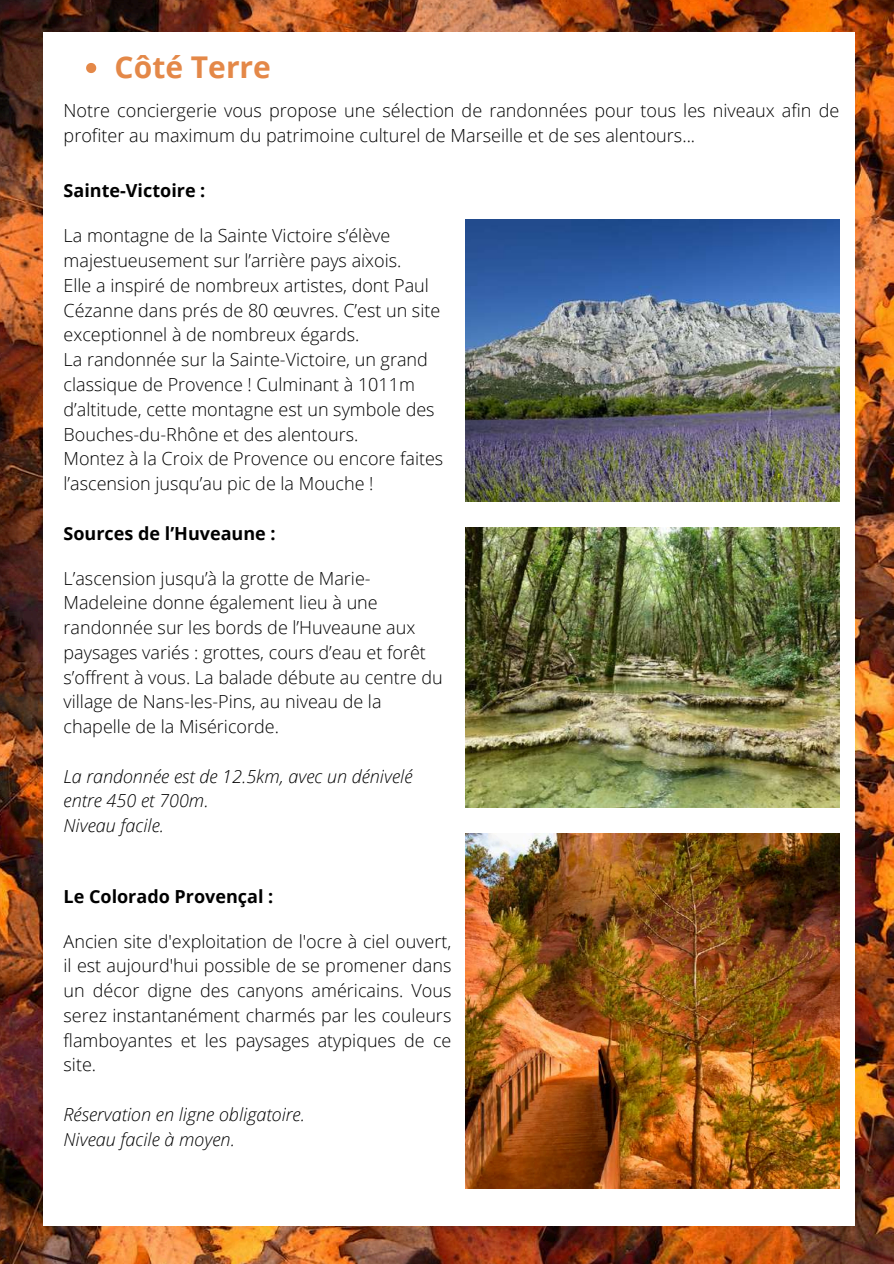
<style>
.page{position:relative;width:894px;height:1264px;background:#fff}
.page>*{position:absolute;margin:0;border:0;box-sizing:border-box;transform-origin:0 0}
.t1{font:700 30px "Open Sans";color:#e48848}
.t2{font:300 18px/24.8px "Open Sans";color:#000}
.t3{font:italic 300 18px/24.8px "Open Sans";color:#000}
.t4{font:700 18px "Open Sans";color:#000}
</style>
<div class="page">
<img style="left:0;top:0;width:893px;height:1263px">
<div style="left:44px;top:33px;width:811px;height:1192px;background:#fff"></div>
<img style="left:465px;top:527px;width:374px;height:280px">
<img style="left:465px;top:219px;width:374px;height:282px">
<svg style="left:86px;top:63px;width:10px;height:10px"></svg>
<img style="left:465px;top:833px;width:374px;height:355px">
<h1 class="t1" style="left:115px;top:46px;width:158px">Côté Terre</h1>
<p class="t2" style="left:64px;top:98px;width:777px">Notre conciergerie vous propose une sélection de randonnées pour tous les niveaux afin de profiter au maximum du patrimoine culturel de Marseille et de ses alentours...</p>
<p class="t4" style="left:64px;top:178px;width:143px">Sainte-Victoire :</p>
<p class="t2" style="left:64px;top:223px;width:381px">La montagne de la Sainte Victoire s’élève majestueusement sur l’arrière pays aixois.<br>Elle a inspiré de nombreux artistes, dont Paul Cézanne dans prés de 80 œuvres. C’est un site exceptionnel à de nombreux égards.<br>La randonnée sur la Sainte-Victoire, un grand classique de Provence ! Culminant à 1011m d’altitude, cette montagne est un symbole des Bouches-du-Rhône et des alentours.<br>Montez à la Croix de Provence ou encore faites l’ascension jusqu’au pic de la Mouche !</p>
<p class="t4" style="left:64px;top:520px;width:213px">Sources de l’Huveaune :</p>
<p class="t2" style="left:64px;top:565px;width:380px">L’ascension jusqu’à la grotte de Marie-Madeleine donne également lieu à une randonnée sur les bords de l’Huveaune aux paysages variés : grottes, cours d’eau et forêt s’offrent à vous. La balade débute au centre du village de Nans-les-Pins, au niveau de la chapelle de la Miséricorde.</p>
<p class="t3" style="left:64px;top:763px;width:350px">La randonnée est de 12.5km, avec un dénivelé entre 450 et 700m.<br>Niveau facile.</p>
<p class="t4" style="left:64px;top:883px;width:211px">Le Colorado Provençal :</p>
<p class="t2" style="left:64px;top:928px;width:389px;text-align:justify">Ancien site d'exploitation de l'ocre à ciel ouvert, il est aujourd'hui possible de se promener dans un décor digne des canyons américains. Vous serez instantanément charmés par les couleurs flamboyantes et les paysages atypiques de ce site.</p>
<p class="t3" style="left:64px;top:1101px;width:243px">Réservation en ligne obligatoire.<br>Niveau facile à moyen.</p>
</div>
